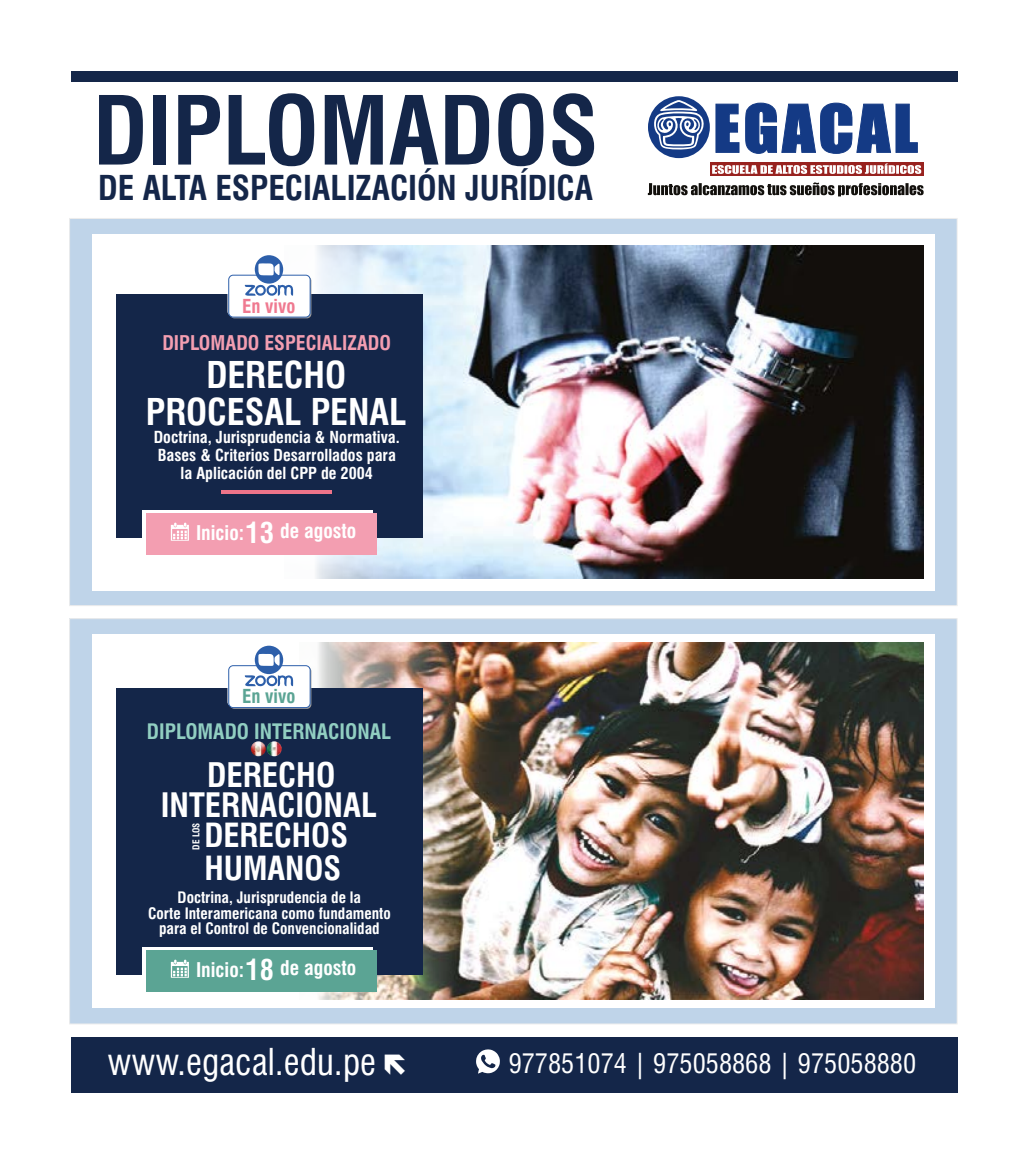
<style>
.page{position:relative;width:1028px;height:1163px;background:#fff}
.page>*{position:absolute;margin:0;border:0;box-sizing:border-box;transform-origin:0 0}
.t1{font:700 condensed 92.5px "Swiss 721 BT";color:#142649}
.t2{font:700 condensed 36px/36.6px "Swiss 721 BT";color:#fff;text-align:center}
.t3{font:condensed 36px "Swiss 721 BT";color:#fff}
.t4{font:700 condensed 33.38px "Swiss 721 BT";color:#142649}
.t5{font:700 condensed 33px "Swiss 721 BT";color:#fff}
.t6{font:700 condensed 32.75px "Swiss 721 BT";color:#fff}
.t7{font:700 condensed 32.38px/33px "Swiss 721 BT";color:#fff}
.t8{font:condensed 26.38px "Swiss 721 BT";color:#fff}
.t9{font:700 condensed 20.75px "Swiss 721 BT";color:#91cec1}
.t10{font:700 condensed 19.75px "Swiss 721 BT";color:#fff}
.t11{font:700 condensed 19.75px "Swiss 721 BT";color:#f39eb1}
.t12{font:700 condensed 18.75px "Swiss 721 BT";color:#ef7990}
.t13{font:700 condensed 18.75px "Swiss 721 BT";color:#5ba494}
.t14{font:700 condensed 16.12px/17.8px "Swiss 721 BT";color:#fff;text-align:center}
.t15{font:700 condensed 15.38px/15.8px "Swiss 721 BT";color:#fff;text-align:center}
.t16{font:700 condensed 9.25px "Swiss 721 BT";color:#fff}
.s1{font-size:28.25px}
</style>
<div class="page">
<div style="left:70px;top:618px;width:887px;height:405px;background:#bfd4e9"></div>
<div style="left:92px;top:634px;width:842px;height:373px;background:#fff"></div>
<div style="left:70px;top:218px;width:887px;height:387px;background:#bfd4e9"></div>
<div style="left:71px;top:71px;width:886px;height:10px;background:#142649"></div>
<div style="left:71px;top:1036px;width:886px;height:55px;background:#142649"></div>
<svg style="left:476px;top:1049px;width:24px;height:24px"></svg>
<svg style="left:642px;top:81px;width:287px;height:115px"></svg>
<img style="left:299px;top:642px;width:624px;height:357px">
<div style="left:92px;top:233px;width:842px;height:357px;background:#fff"></div>
<img style="left:308px;top:246px;width:615px;height:332px">
<div style="left:116px;top:294px;width:306px;height:244px;background:#142649"></div>
<hr style="left:221px;top:490px;width:111px;height:4px;background:#ee7489">
<div style="left:142px;top:510px;width:231px;height:41px;background:#fff"></div>
<div style="left:146px;top:513px;width:231px;height:42px;background:#f39eb1"></div>
<svg style="left:171px;top:522px;width:18px;height:18px"></svg>
<div style="left:116px;top:688px;width:306px;height:287px;background:#142649"></div>
<img style="left:251px;top:741px;width:15px;height:15px;border-radius:7px">
<img style="left:267px;top:741px;width:15px;height:15px;border-radius:7px">
<div style="left:142px;top:947px;width:231px;height:41px;background:#fff"></div>
<div style="left:146px;top:950px;width:231px;height:41px;background:#5ba494"></div>
<svg style="left:171px;top:959px;width:18px;height:18px"></svg>
<svg style="left:230px;top:276px;width:81px;height:42px"></svg>
<div style="left:227px;top:274px;width:82px;height:42px;background:#fff;border-radius:4px"></div>
<div style="left:228px;top:275px;width:82px;height:42px;border:1px solid #2d5faa;border-radius:4px"></div>
<svg style="left:244px;top:283px;width:49px;height:13px"></svg>
<div style="left:255px;top:255px;width:28px;height:28px;background:#2d5faa;border-radius:50%"></div>
<svg style="left:258px;top:263px;width:22px;height:13px"></svg>
<svg style="left:230px;top:667px;width:81px;height:41px"></svg>
<div style="left:227px;top:664px;width:82px;height:42px;background:#fff;border-radius:4px"></div>
<div style="left:228px;top:665px;width:82px;height:42px;border:1px solid #2d5faa;border-radius:4px"></div>
<svg style="left:244px;top:673px;width:49px;height:14px"></svg>
<div style="left:255px;top:645px;width:28px;height:29px;background:#2d5faa;border-radius:50%"></div>
<svg style="left:258px;top:653px;width:22px;height:13px"></svg>
<h1 class="t1" style="left:93px;top:75px;width:507px">DIPLOMADOS</h1>
<h3 class="t4" style="left:98px;top:168px;width:496px">DE ALTA ESPECIALIZACIÓN JURÍDICA</h3>
<p class="t12" style="left:242px;top:294px;width:55px">En vivo</p>
<p class="t11" style="left:162px;top:330px;width:230px">DIPLOMADO ESPECIALIZADO</p>
<h2 class="t2" style="left:146px;top:356px;width:262px">DERECHO<br>PROCESAL PENAL</h2>
<p class="t14" style="left:154px;top:428px;width:247px">Doctrina, Jurisprudencia &amp; Normativa.<br>Bases &amp; Criterios Desarrollados para la Aplicación del CPP de 2004</p>
<p class="t10" style="left:196px;top:519px;width:162px">Inicio:<span class="s1">13</span> de agosto</p>
<p class="t13" style="left:242px;top:685px;width:55px">En vivo</p>
<h3 class="t9" style="left:147px;top:719px;width:246px">DIPLOMADO INTERNACIONAL</h3>
<h3 class="t5" style="left:207px;top:755px;width:130px">DERECHO</h3>
<h3 class="t6" style="left:161px;top:785px;width:218px">INTERNACIONAL</h3>
<p class="t16" style="left:190px;top:849px;width:28px;rotate:-90deg">DE LOS</p>
<h3 class="t7" style="left:204px;top:818px;width:145px">DERECHOS<br>HUMANOS</h3>
<p class="t15" style="left:148px;top:889px;width:244px">Doctrina, Jurisprudencia de la<br>Corte Interamericana como fundamento para el Control de Convencionalidad</p>
<p class="t10" style="left:196px;top:956px;width:162px">Inicio:<span class="s1">18</span> de agosto</p>
<h2 class="t3" style="left:107px;top:1039px;width:270px">www.egacal.edu.pe</h2>
<h3 class="t8" style="left:508px;top:1047px;width:409px">977851074 | 975058868 | 975058880</h3>
</div>
